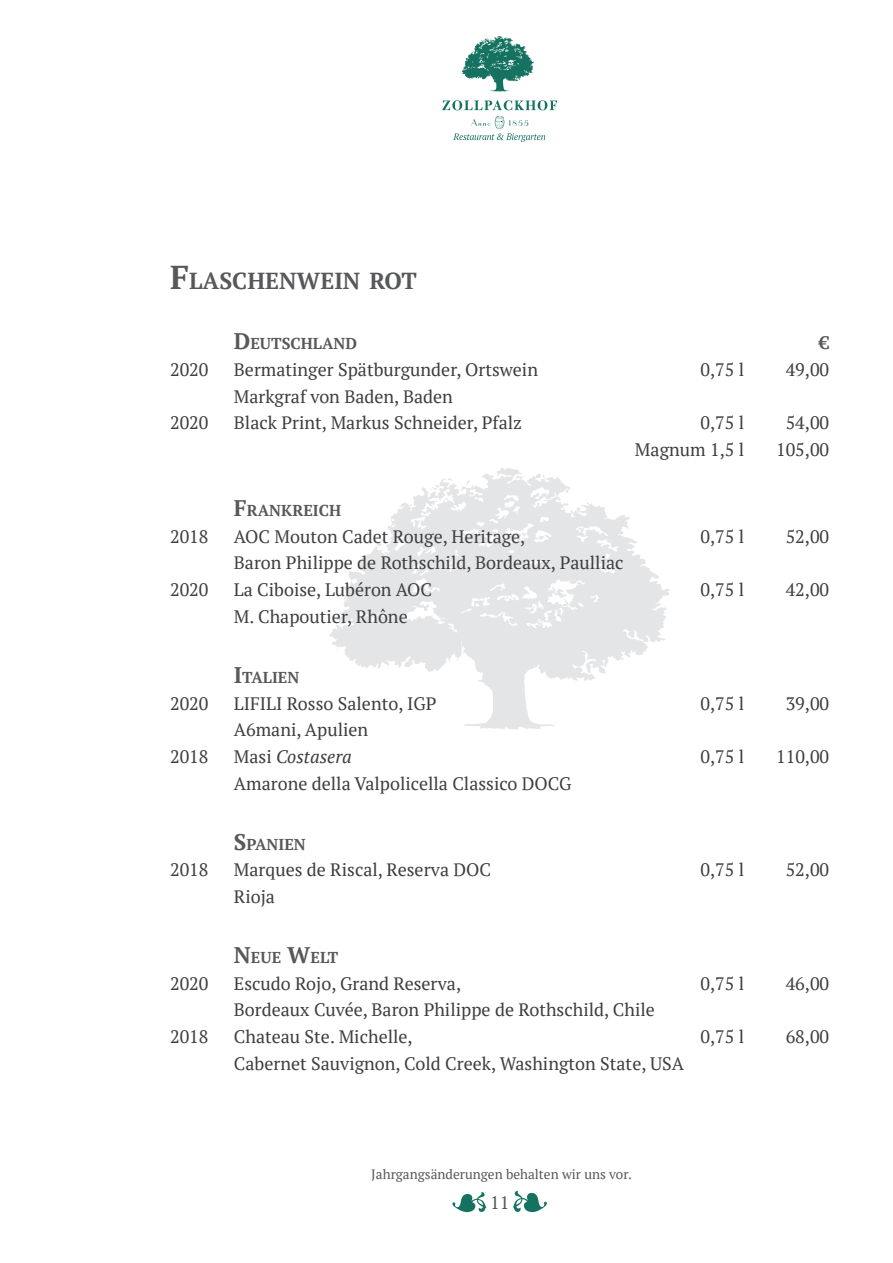
<style>
.page{position:relative;width:893px;height:1263px;background:#fff}
.page>*{position:absolute;margin:0;border:0;box-sizing:border-box;transform-origin:0 0}
.Mittelüberschrift{font:700 23.1px "PT Serif";color:#57585a}
.Unterüberschrift{font:700 22.5px "PT Serif";color:#57585a}
.Fließtext_Tabelle_en{font:18px "PT Serif";color:#3e3e3f}
.Fließtext_Tabelle_en-2{font:italic 18px "PT Serif";color:#3e3e3f}
.t1{font:18px "PT Serif";color:#57585a}
.Unterüberschrift-2{font:700 18px "PT Serif";color:#57585a}
.Unterüberschrift-3{font:700 15.75px "PT Serif";color:#57585a}
.t2{font:13.5px "PT Serif";color:#57585a}
.s1{font-size:33px}
.s2{font-size:22.5px}
.s3{font-style:normal}
</style>
<div class="page">
<svg style="left:452px;top:1192px;width:34px;height:20px"></svg>
<svg style="left:513px;top:1191px;width:34px;height:21px"></svg>
<svg style="left:442px;top:100px;width:115px;height:10px"></svg>
<svg style="left:462px;top:36px;width:72px;height:56px"></svg>
<svg style="left:453px;top:116px;width:92px;height:26px"></svg>
<svg style="left:329px;top:468px;width:341px;height:261px;fill:#e5e6e7"></svg>
<svg style="left:377px;top:539px;width:9px;height:7px"></svg>
<svg style="left:448px;top:478px;width:4px;height:3px"></svg>
<svg style="left:430px;top:487px;width:7px;height:3px"></svg>
<p class="Mittelüberschrift" style="left:170px;top:266px;width:248px"><span class="s1">F</span>LASCHENWEIN ROT</p>
<p class="Unterüberschrift-3" style="left:234px;top:333px;width:124px"><span class="s2">D</span>EUTSCHLAND</p>
<p class="Unterüberschrift-2" style="left:819px;top:331px;width:12px">€</p>
<p class="Fließtext_Tabelle_en" style="left:170px;top:358px;width:40px">2020</p>
<p class="Fließtext_Tabelle_en" style="left:234px;top:358px;width:306px">Bermatinger Spätburgunder, Ortswein</p>
<p class="Fließtext_Tabelle_en" style="left:700px;top:358px;width:45px">0,75 l</p>
<p class="Fließtext_Tabelle_en" style="left:786px;top:358px;width:45px">49,00</p>
<p class="Fließtext_Tabelle_en" style="left:234px;top:385px;width:221px">Markgraf von Baden, Baden</p>
<p class="Fließtext_Tabelle_en" style="left:170px;top:411px;width:40px">2020</p>
<p class="Fließtext_Tabelle_en" style="left:234px;top:411px;width:290px">Black Print, Markus Schneider, Pfalz</p>
<p class="Fließtext_Tabelle_en" style="left:700px;top:411px;width:45px">0,75 l</p>
<p class="Fließtext_Tabelle_en" style="left:786px;top:411px;width:45px">54,00</p>
<p class="Fließtext_Tabelle_en" style="left:635px;top:438px;width:111px">Magnum 1,5 l</p>
<p class="Fließtext_Tabelle_en" style="left:776px;top:438px;width:55px">105,00</p>
<p class="Unterüberschrift" style="left:170px;top:493px;width:39px">F</p>
<p class="Unterüberschrift-3" style="left:247px;top:500px;width:96px">RANKREICH</p>
<p class="Fließtext_Tabelle_en" style="left:170px;top:525px;width:40px">2018</p>
<p class="Fließtext_Tabelle_en" style="left:234px;top:525px;width:293px">AOC Mouton Cadet Rouge, Heritage,</p>
<p class="Fließtext_Tabelle_en" style="left:700px;top:525px;width:45px">0,75 l</p>
<p class="Fließtext_Tabelle_en" style="left:786px;top:525px;width:45px">52,00</p>
<p class="Fließtext_Tabelle_en" style="left:234px;top:551px;width:391px">Baron Philippe de Rothschild, Bordeaux, Paulliac</p>
<p class="Fließtext_Tabelle_en" style="left:170px;top:578px;width:40px">2020</p>
<p class="Fließtext_Tabelle_en" style="left:234px;top:578px;width:200px">La Ciboise, Lubéron AOC</p>
<p class="Fließtext_Tabelle_en" style="left:700px;top:578px;width:45px">0,75 l</p>
<p class="Fließtext_Tabelle_en" style="left:786px;top:578px;width:45px">42,00</p>
<p class="Fließtext_Tabelle_en" style="left:234px;top:605px;width:175px">M. Chapoutier, Rhône</p>
<p class="Unterüberschrift" style="left:170px;top:660px;width:37px">I</p>
<p class="Unterüberschrift-3" style="left:242px;top:667px;width:59px">TALIEN</p>
<p class="Fließtext_Tabelle_en" style="left:170px;top:691px;width:40px">2020</p>
<p class="Fließtext_Tabelle_en" style="left:234px;top:691px;width:204px">LIFILI Rosso Salento, IGP</p>
<p class="Fließtext_Tabelle_en" style="left:700px;top:691px;width:45px">0,75 l</p>
<p class="Fließtext_Tabelle_en" style="left:786px;top:691px;width:45px">39,00</p>
<p class="Fließtext_Tabelle_en" style="left:234px;top:718px;width:136px">A6mani, Apulien</p>
<p class="Fließtext_Tabelle_en" style="left:170px;top:745px;width:40px">2018</p>
<p class="Fließtext_Tabelle_en-2" style="left:234px;top:745px;width:120px"><span class="s3">Masi</span> Costasera</p>
<p class="Fließtext_Tabelle_en" style="left:700px;top:745px;width:45px">0,75 l</p>
<p class="Fließtext_Tabelle_en" style="left:776px;top:745px;width:55px">110,00</p>
<p class="Fließtext_Tabelle_en" style="left:234px;top:772px;width:339px">Amarone della Valpolicella Classico DOCG</p>
<p class="Unterüberschrift-3" style="left:234px;top:833px;width:74px"><span class="s2">S</span>PANIEN</p>
<p class="Fließtext_Tabelle_en" style="left:170px;top:858px;width:40px">2018</p>
<p class="Fließtext_Tabelle_en" style="left:234px;top:858px;width:259px">Marques de Riscal, Reserva DOC</p>
<p class="Fließtext_Tabelle_en" style="left:700px;top:858px;width:45px">0,75 l</p>
<p class="Fließtext_Tabelle_en" style="left:786px;top:858px;width:45px">52,00</p>
<p class="Fließtext_Tabelle_en" style="left:234px;top:885px;width:43px">Rioja</p>
<p class="Unterüberschrift" style="left:170px;top:940px;width:42px">N</p>
<p class="Unterüberschrift-3" style="left:251px;top:947px;width:89px">EUE <span class="s2">W</span>ELT</p>
<p class="Fließtext_Tabelle_en" style="left:170px;top:971px;width:40px">2020</p>
<p class="Fließtext_Tabelle_en" style="left:234px;top:971px;width:229px">Escudo Rojo, Grand Reserva,</p>
<p class="Fließtext_Tabelle_en" style="left:700px;top:971px;width:45px">0,75 l</p>
<p class="Fließtext_Tabelle_en" style="left:786px;top:971px;width:45px">46,00</p>
<p class="Fließtext_Tabelle_en" style="left:234px;top:998px;width:423px">Bordeaux Cuvée, Baron Philippe de Rothschild, Chile</p>
<p class="Fließtext_Tabelle_en" style="left:170px;top:1025px;width:40px">2018</p>
<p class="Fließtext_Tabelle_en" style="left:234px;top:1025px;width:180px">Chateau Ste. Michelle,</p>
<p class="Fließtext_Tabelle_en" style="left:700px;top:1025px;width:45px">0,75 l</p>
<p class="Fließtext_Tabelle_en" style="left:786px;top:1025px;width:45px">68,00</p>
<p class="Fließtext_Tabelle_en" style="left:234px;top:1052px;width:452px">Cabernet Sauvignon, Cold Creek, Washington State, USA</p>
<p class="t2" style="left:371px;top:1166px;width:262px">Jahrgangsänderungen behalten wir uns vor.</p>
<p class="t1" style="left:490px;top:1191px;width:21px">11</p>
</div>
